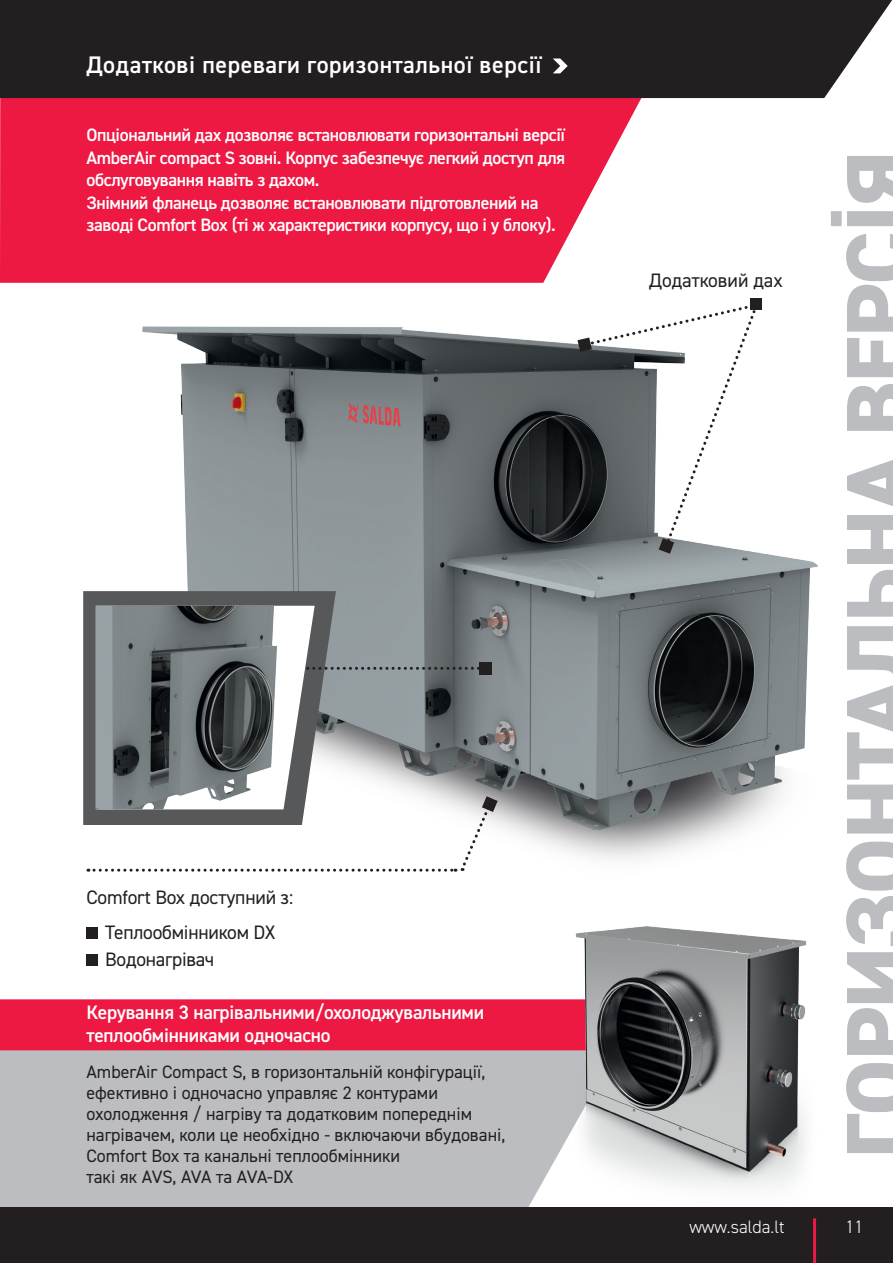
<style>
.page{position:relative;width:893px;height:1263px;background:#fff}
.page>*{position:absolute;margin:0;border:0;box-sizing:border-box;transform-origin:0 0}
.t1{font:800 90px "DIN2014";letter-spacing:-.015em;color:#bcbdc0}
.t2{font:600 24px "DIN2014";letter-spacing:.025em;color:#fff}
.t3{font:600 19.5px/23.4px "DIN2014";letter-spacing:-.01em;color:#fff}
.t4{font:19.5px "DIN2014";letter-spacing:-.01em;color:#231f20}
.t5{font:600 18px/22.5px "DIN2014";letter-spacing:-.02em;color:#fff}
.t6{font:18px/21px "DIN2014";color:#231f20}
.t7{font:300 18px "DIN2014";color:#fff}
</style>
<div class="page">
<div style="left:0;top:999px;width:555px;height:51px;background:#ed1943"></div>
<svg style="left:0;top:98px;width:693px;height:185px;background:#ef3a5e"></svg>
<img style="left:142px;top:298px;width:676px;height:562px">
<div style="left:0;top:1050px;width:555px;height:158px;background:#bcbdc0"></div>
<img style="left:555px;top:926px;width:275px;height:282px">
<div style="left:0;top:1208px;width:893px;height:55px;background:#231f20"></div>
<div style="left:0;top:0;width:892px;height:98px;background:#231f20"></div>
<svg style="left:553px;top:59px;width:15px;height:14px"></svg>
<div style="left:750px;top:299px;width:12px;height:11px;background:#231f20"></div>
<div style="left:86px;top:927px;width:12px;height:11px;background:#231f20"></div>
<div style="left:86px;top:954px;width:12px;height:11px;background:#231f20"></div>
<hr style="left:813px;top:1218px;width:3px;height:45px;background:#ed1943">
<svg style="left:83px;top:591px;width:253px;height:234px;background:#5b5c5e"></svg>
<svg style="left:577px;top:304px;width:181px;height:250px"></svg>
<svg style="left:88px;top:606px;width:410px;height:266px"></svg>
<img style="left:96px;top:606px;width:219px;height:203px">
<p class="t2" style="left:86px;top:49px;width:456px">Додаткові переваги горизонтальної версії</p>
<p class="t5" style="left:86px;top:123px;width:480px">Опціональний дах дозволяє встановлювати горизонтальні версії<br>AmberAir compact S зовні. Корпус забезпечує легкий доступ для</p>
<p class="t5" style="left:86px;top:168px;width:235px">обслуговування навіть з дахом.</p>
<p class="t5" style="left:86px;top:191px;width:471px">Знімний фланець дозволяє встановлювати підготовлений на заводі Comfort Box (ті ж характеристики корпусу, що і у блоку).</p>
<p class="t4" style="left:86px;top:884px;width:208px">Comfort Box доступний з:</p>
<p class="t4" style="left:105px;top:920px;width:172px">Теплообмінником DX</p>
<p class="t4" style="left:105px;top:947px;width:111px">Водонагрівач</p>
<p class="t3" style="left:86px;top:1000px;width:399px">Керування 3 нагрівальними/охолоджувальними теплообмінниками одночасно</p>
<p class="t6" style="left:86px;top:1061px;width:420px">AmberAir Compact S, в горизонтальній конфігурації, ефективно і одночасно управляє 2 контурами охолодження / нагріву та додатковим попереднім нагрівачем, коли це необхідно - включаючи вбудовані, Comfort Box та канальні теплообмінники</p>
<p class="t6" style="left:86px;top:1166px;width:209px">такі як AVS, AVA та AVA-DX</p>
<p class="t4" style="left:649px;top:269px;width:135px">Додатковий дах</p>
<p class="t1" style="left:818px;top:1158px;width:1009px;rotate:-90deg">ГОРИЗОНТАЛЬНА ВЕРСІЯ</p>
<p class="t7" style="left:689px;top:1216px;width:97px">www.salda.lt</p>
<p class="t7" style="left:846px;top:1216px;width:19px">11</p>
</div>
